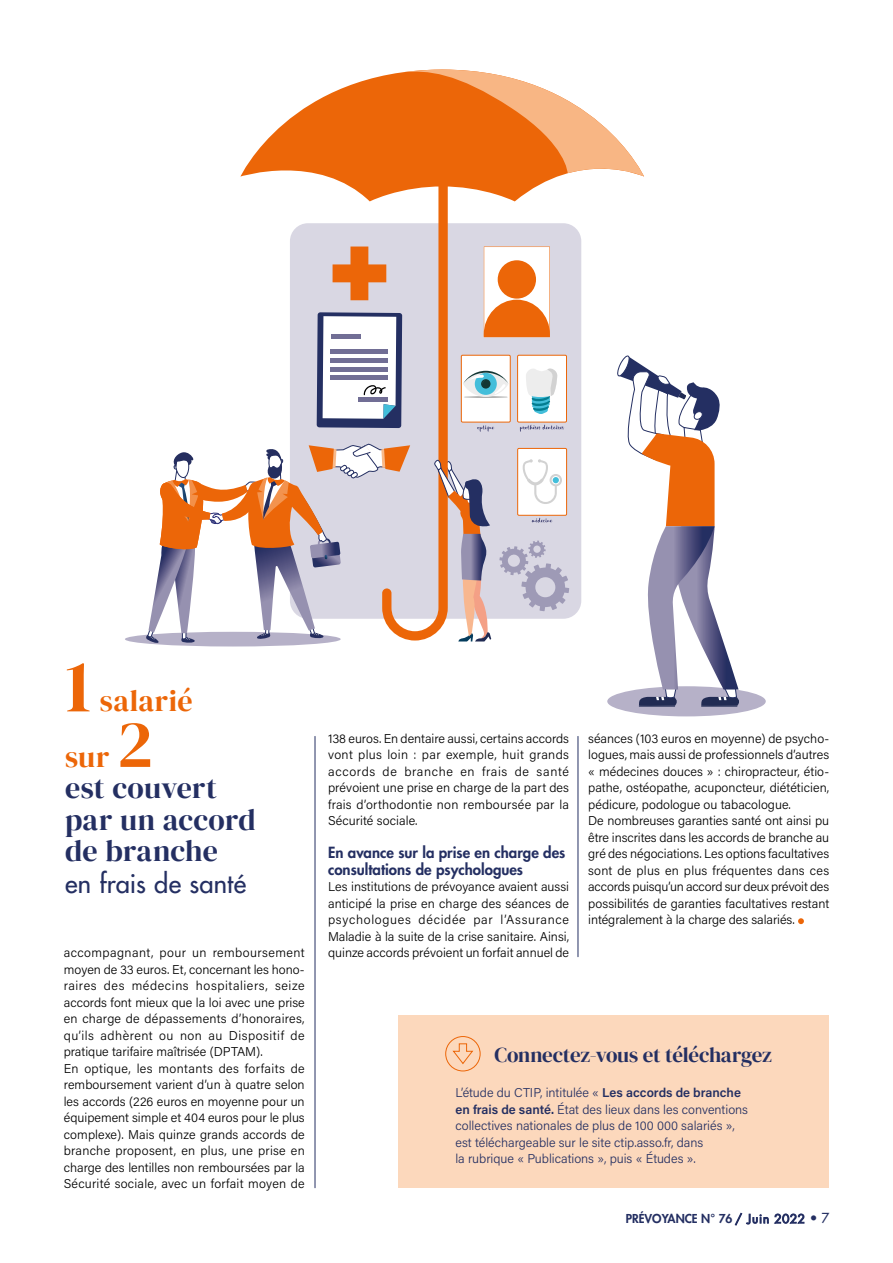
<style>
.page{position:relative;width:893px;height:1263px;background:#fff}
.page>*{position:absolute;margin:0;border:0;box-sizing:border-box;transform-origin:0 0}
.t1{font:75px "DM Serif Display";color:#ec6608}
.t2{font:67.5px "DM Serif Display";color:#ec6608}
.t3{font:30px/31.5px "DM Serif Display";letter-spacing:.01em;color:#242f62}
.t4{font:30px/55.5px "DM Serif Display";letter-spacing:.02em;color:#ec6608}
.t5{font:500 25.5px "Futura Std";letter-spacing:.01em;color:#242f62}
.t6{font:21px "DM Serif Display";letter-spacing:-.015em;color:#242f62}
.t7{font:800 15px/16.5px "Futura Std";color:#242f62}
.t8{font:300 12.75px/16.5px "Acumin Pro";color:#000}
.t9{font:300 12.75px/16.5px "Acumin Pro";color:#242f62}
.t10{font:800 12px "Futura Std";color:#242f62}
.s1{font-weight:600}
.s2{font-weight:400}
.s3{font-weight:500;font-size:13.5px}
</style>
<div class="page">
<div style="left:125px;top:632px;width:216px;height:14px;background:#b6b1c8;border-radius:50%"></div>
<div style="left:607px;top:686px;width:159px;height:30px;background:#b6b1c8;border-radius:50%"></div>
<hr style="left:578px;top:736px;width:1px;height:221px;background:#242f62">
<hr style="left:315px;top:736px;width:1px;height:452px;background:#242f62">
<div style="left:398px;top:1016px;width:431px;height:172px;background:#fcd8bc"></div>
<svg style="left:452px;top:1043px;width:21px;height:21px"></svg>
<div style="left:445px;top:1036px;width:35px;height:35px;border:1px solid #ec6608;border-radius:50%"></div>
<svg style="left:798px;top:918px;width:6px;height:6px"></svg>
<svg style="left:145px;top:69px;width:596px;height:678px"></svg>
<h1 class="t1" style="left:65px;top:643px;width:28px">1</h1>
<h3 class="t4" style="left:65px;top:674px;width:129px;text-indent:35px">salarié sur</h3>
<h2 class="t2" style="left:117px;top:705px;width:37px">2</h2>
<h3 class="t3" style="left:65px;top:773px;width:192px">est couvert par un accord de branche</h3>
<h3 class="t5" style="left:65px;top:867px;width:183px">en frais de santé</h3>
<p class="t8" style="left:64px;top:944px;width:243px">accompagnant, pour un remboursement moyen de 33 euros. Et, concernant les hono&shy;raires des médecins hospitaliers, seize accords font mieux que la loi avec une prise en charge de dépassements d’honoraires, qu’ils adhèrent ou non au Dispositif de pratique tarifaire maîtrisée (DPTAM).<br>En optique, les montants des forfaits de remboursement varient d’un à quatre selon les accords (226 euros en moyenne pour un équipement simple et 404 euros pour le plus complexe). Mais quinze grands accords de branche proposent, en plus, une prise en charge des lentilles non remboursées par la Sécurité sociale, avec un forfait moyen de</p>
<p class="t8" style="left:328px;top:729px;width:242px;text-align:justify">138 euros. En dentaire aussi, certains accords vont plus loin : par exemple, huit grands accords de branche en frais de santé prévoient une prise en charge de la part des frais d’orthodontie non remboursée par la Sécurité sociale.</p>
<p class="t7" style="left:328px;top:844px;width:239px">En avance sur la prise en charge des consultations de psychologues</p>
<p class="t8" style="left:328px;top:878px;width:243px;text-align:justify">Les institutions de prévoyance avaient aussi anticipé la prise en charge des séances de psychologues décidée par l’Assurance Maladie à la suite de la crise sanitaire. Ainsi, quinze accords prévoient un forfait annuel de</p>
<p class="t8" style="left:588px;top:729px;width:243px">séances (103 euros en moyenne) de psycho&shy;logues, mais aussi de professionnels d’autres « médecines douces » : chiropracteur, étio&shy;pathe, ostéopathe, acuponcteur, diététicien, pédicure, podologue ou tabacologue.<br>De nombreuses garanties santé ont ainsi pu être inscrites dans les accords de branche au gré des négociations. Les options facultatives sont de plus en plus fréquentes dans ces accords puisqu’un accord sur deux prévoit des possibilités de garanties facultatives restant intégralement à la charge des salariés.</p>
<h3 class="t6" style="left:494px;top:1043px;width:279px">Connectez-vous et téléchargez</h3>
<p class="t9" style="left:455px;top:1084px;width:294px">L’étude du CTIP, intitulée « <span class="s1">Les accords de branche en frais de santé.</span> État des lieux dans les conventions collectives nationales de plus de 100 000 salariés », est téléchargeable sur le site ctip.asso.fr, dans<br>la rubrique « Publications », puis « Études ».</p>
<p class="t10" style="left:626px;top:1211px;width:205px">PRÉVOYANCE N° 76 <span class="s2">/ Juin 2022</span> <span class="s3">• 7</span></p>
</div>
